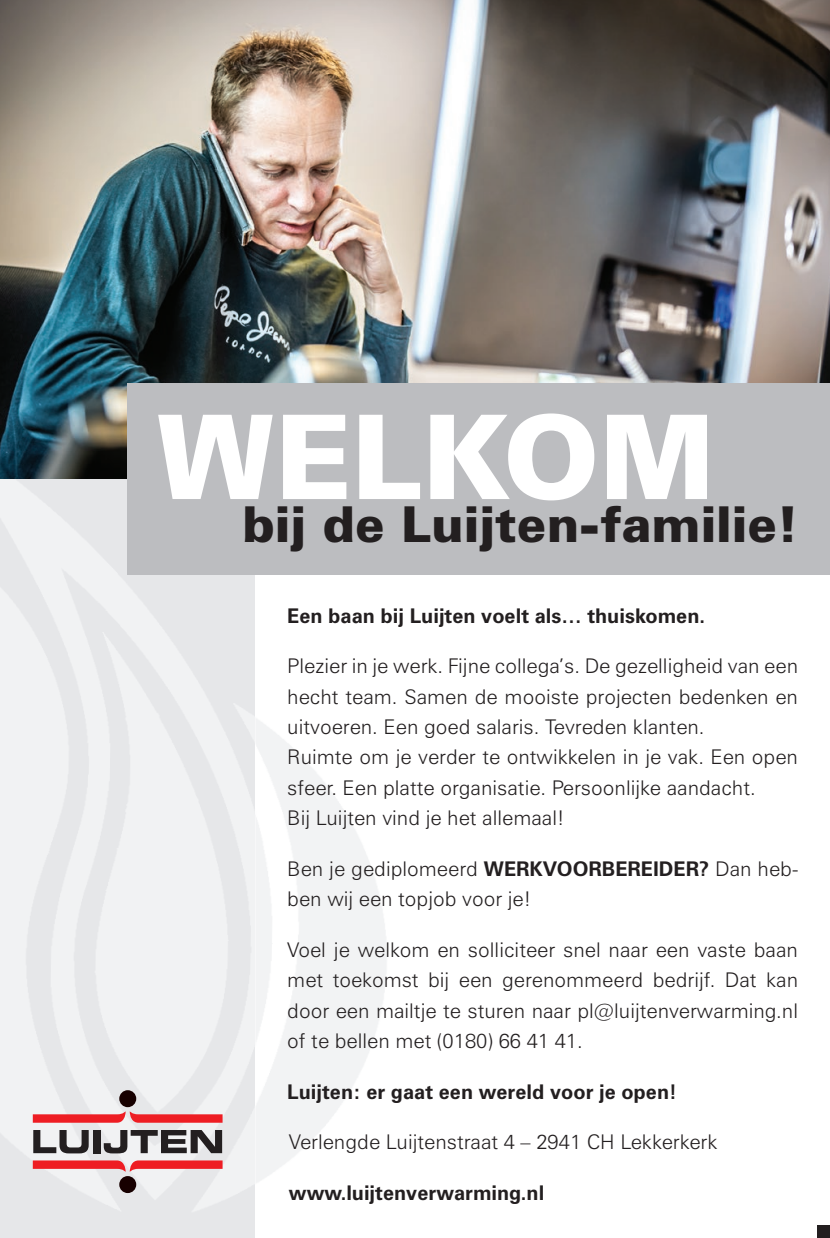
<style>
.page{position:relative;width:830px;height:1238px;background:#fff}
.page>*{position:absolute;margin:0;border:0;box-sizing:border-box;transform-origin:0 0}
.t1{font:900 117px "Zurich BT";color:#fff}
.t2{font:900 49.5px "Zurich BT";color:#231f20}
.t3{font:300 20.25px/30.4px "Zurich BT";color:#231f20}
.t4{font:700 20.25px "Zurich BT";color:#231f20}
.s1{font-weight:700}
</style>
<div class="page">
<img style="left:0;top:478px;width:255px;height:759px">
<div style="left:255px;top:478px;width:255px;height:759px;background:linear-gradient(to right,#f8f8f9,#fff)"></div>
<img style="left:0;top:0;width:829px;height:478px">
<div style="left:128px;top:383px;width:701px;height:191px;background:#bcbdc0"></div>
<div style="left:816px;top:1225px;width:13px;height:12px;background:#231f20"></div>
<svg style="left:33px;top:1129px;width:56px;height:24px"></svg>
<div style="left:93px;top:1129px;width:7px;height:24px;background:#231f20"></div>
<svg style="left:104px;top:1129px;width:118px;height:24px"></svg>
<svg style="left:33px;top:1160px;width:189px;height:11px;background:#ed5458"></svg>
<svg style="left:33px;top:1111px;width:189px;height:11px;background:#ed6064"></svg>
<div style="left:119px;top:1090px;width:17px;height:17px;background:#170000;border-radius:50%"></div>
<div style="left:119px;top:1175px;width:17px;height:17px;background:#170000;border-radius:50%"></div>
<h1 class="t1" style="left:156px;top:386px;width:559px">WELKOM</h1>
<h2 class="t2" style="left:242px;top:494px;width:557px">bij de Luijten-familie!</h2>
<p class="t4" style="left:287px;top:603px;width:419px">Een baan bij Luijten voelt als… thuiskomen.</p>
<p class="t3" style="left:287px;top:650px;width:512px">Plezier in je werk. Fijne collega’s. De gezelligheid van een hecht team. Samen de mooiste projecten bedenken en uitvoeren. Een goed salaris. Tevreden klanten.<br>Ruimte om je verder te ontwikkelen in je vak. Een open sfeer. Een platte organisatie. Persoonlijke aandacht.<br>Bij Luijten vind je het allemaal!</p>
<p class="t3" style="left:287px;top:853px;width:512px">Ben je gediplomeerd <span class="s1">WERKVOORBEREIDER?</span> Dan heb&shy;ben wij een topjob voor je!</p>
<p class="t3" style="left:287px;top:934px;width:512px;text-align:justify">Voel je welkom en solliciteer snel naar een vaste baan met toekomst bij een gerenommeerd bedrijf. Dat kan door een mailtje te sturen naar pl@luijtenverwarming.nl of te bellen met (0180) 66 41 41.</p>
<p class="t4" style="left:287px;top:1078px;width:391px">Luijten: er gaat een wereld voor je open!</p>
<p class="t3" style="left:289px;top:1126px;width:430px">Verlengde Luijtenstraat 4 – 2941 CH Lekkerkerk</p>
<p class="t4" style="left:289px;top:1180px;width:257px">www.luijtenverwarming.nl</p>
</div>
